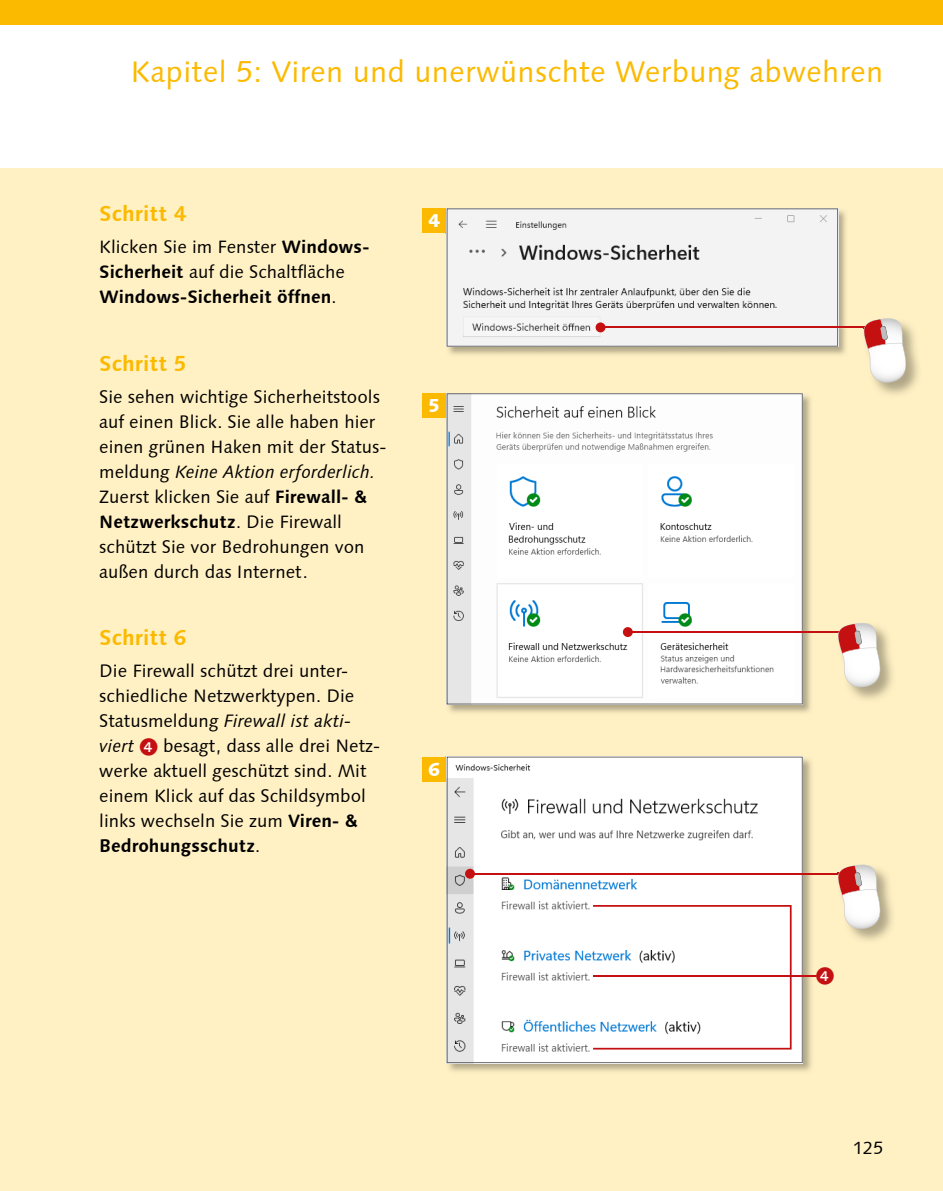
<style>
.page{position:relative;width:943px;height:1191px;background:#fff}
.page>*{position:absolute;margin:0;border:0;box-sizing:border-box;transform-origin:0 0}
.t1{font:29.75px "Syntax Next LT Pro";letter-spacing:.01em;color:#fbba00}
.t2{font:700 21.35px "Syntax Next LT Pro";color:#fbba00}
.t3{font:800 18.38px "Syntax Next LT Pro";color:#fff}
.t4{font:17.85px/24.8px "Syntax Next LT Pro";color:#000}
.t5{font:700 17.85px/24.8px "Syntax Next LT Pro";color:#000}
.t6{font:17.85px "Galileo Press Callout";color:#c51011}
.t7{font:17.5px "Syntax Next LT Pro";color:#000}
.s1{font-weight:400}
.s2{font-style:italic}
.s3{font-weight:700}
.s4{font-family:"Galileo Press Callout";color:#c51011}
</style>
<div class="page">
<div style="left:0;top:169px;width:943px;height:1022px;background:#fff1c4"></div>
<div style="left:0;top:0;width:943px;height:25px;background:#fbba00"></div>
<div style="left:141px;top:739px;width:16px;height:16px;background:#fff;border-radius:50%"></div>
<div style="left:422px;top:208px;width:24px;height:25px;background:#fbba00"></div>
<div style="left:422px;top:393px;width:24px;height:25px;background:#fbba00"></div>
<div style="left:422px;top:756px;width:24px;height:25px;background:#fbba00"></div>
<img style="left:448px;top:208px;width:398px;height:147px">
<svg style="left:446px;top:208px;width:392px;height:139px;background:#e6e6e6"></svg>
<img style="left:446px;top:393px;width:365px;height:320px">
<svg style="left:446px;top:393px;width:356px;height:311px;background:#f3f4f4"></svg>
<img style="left:446px;top:756px;width:368px;height:316px">
<svg style="left:446px;top:756px;width:356px;height:307px;background:#f1f1f2"></svg>
<hr style="left:628px;top:631px;width:217px;height:2px;background:#c51011">
<div style="left:623px;top:627px;width:9px;height:10px;background:#c51011;border-radius:50%"></div>
<img style="left:850px;top:628px;width:42px;height:72px">
<svg style="left:838px;top:623px;width:42px;height:65px;background:#e8c9c1"></svg>
<hr style="left:600px;top:326px;width:283px;height:2px;background:#c51011">
<div style="left:595px;top:322px;width:10px;height:10px;background:#c51011;border-radius:50%"></div>
<img style="left:876px;top:324px;width:42px;height:71px">
<svg style="left:863px;top:318px;width:43px;height:66px"></svg>
<svg style="left:593px;top:905px;width:198px;height:144px;background:#f8f5f6"></svg>
<hr style="left:593px;top:975px;width:224px;height:2px;background:#c51011">
<svg style="left:816px;top:969px;width:17px;height:15px"></svg>
<hr style="left:471px;top:873px;width:374px;height:1px;background:#c51011">
<div style="left:465px;top:868px;width:10px;height:10px;background:#c51011;border-radius:50%"></div>
<img style="left:850px;top:870px;width:42px;height:71px">
<svg style="left:837px;top:864px;width:43px;height:66px"></svg>
<h1 class="t1" style="left:130px;top:53px;width:754px">Kapitel 5: Viren und unerwünschte Werbung abwehren</h1>
<p class="t2" style="left:99px;top:200px;width:88px">Schritt 4</p>
<p class="t5" style="left:99px;top:234px;width:272px"><span class="s1">Klicken Sie im Fenster</span> Windows-<br>Sicherheit <span class="s1">auf die Schaltfläche<br></span>Windows-Sicherheit öffnen<span class="s1">.</span></p>
<p class="t2" style="left:99px;top:350px;width:88px">Schritt 5</p>
<p class="t4" style="left:99px;top:384px;width:289px">Sie sehen wichtige Sicherheitstools auf einen Blick. Sie alle haben hier einen grünen Haken mit der Status&shy;meldung <span class="s2">Keine Aktion erforderlich.<br></span>Zuerst klicken Sie auf <span class="s3">Firewall- &amp; Netzwerkschutz</span>. Die Firewall schützt Sie vor Bedrohungen von außen durch das Internet.</p>
<p class="t2" style="left:99px;top:624px;width:88px">Schritt 6</p>
<p class="t4" style="left:99px;top:658px;width:282px">Die Firewall schützt drei unter&shy;schiedliche Netzwerktypen. Die<br>Statusmeldung <span class="s2">Firewall ist akti&shy;viert</span> <span class="s4">4</span> besagt, dass alle drei Netz&shy;werke aktuell geschützt sind. Mit einem Klick auf das Schildsymbol links wechseln Sie zum <span class="s3">Viren- &amp;<br>Bedrohungsschutz</span>.</p>
<p class="t3" style="left:428px;top:209px;width:13px">4</p>
<p class="t3" style="left:428px;top:394px;width:13px">5</p>
<p class="t3" style="left:428px;top:757px;width:13px">6</p>
<p class="t6" style="left:816px;top:967px;width:19px">4</p>
<p class="t7" style="left:852px;top:1137px;width:32px">125</p>
</div>
